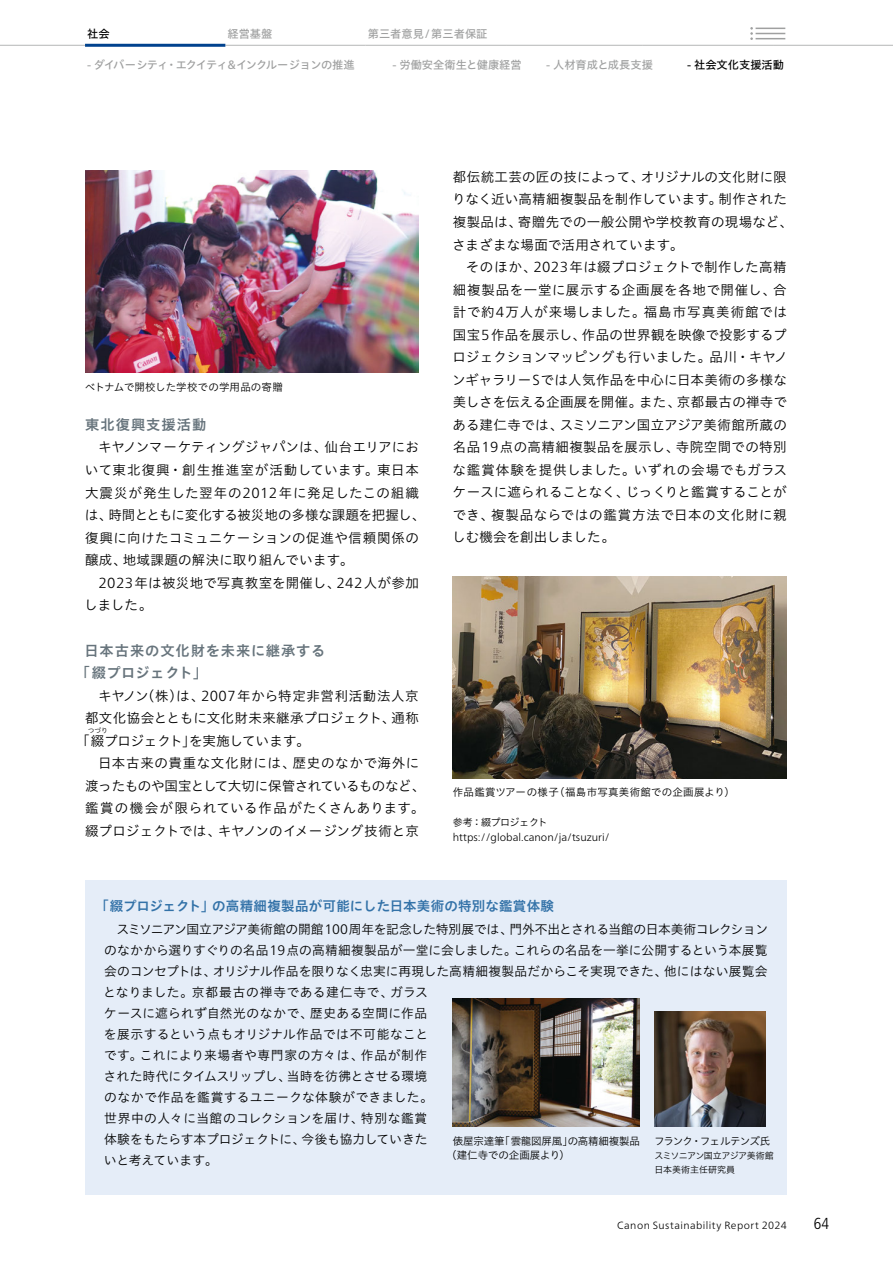
<style>
.page{position:relative;width:893px;height:1263px;background:#fff}
.page>*{position:absolute;margin:0;border:0;box-sizing:border-box;transform-origin:0 0}
.t1{font:300 condensed 15.9px "Frutiger LT Std";color:#000}
.t2{font:14.25px/22.5px "Hiragino UD Sans Std W6";letter-spacing:.06em;color:#67747c}
.t3{font:13.5px/22.5px "Hiragino UD Sans Std W3";letter-spacing:.015em;color:#000}
.t4{font:13.5px "Hiragino UD Sans Std W6";letter-spacing:.01em;color:#3372a8}
.t5{font:13.5px "Hiragino UD Sans Std W3";letter-spacing:.045em;color:#000}
.t6{font:12.75px/21px "Hiragino UD Sans Std W3";letter-spacing:.005em;color:#000}
.t7{font:11.25px "Hiragino UD Sans Std W5";color:#9fa0a0}
.t8{font:11.25px "Hiragino UD Sans Std W5";letter-spacing:-.07em;color:#9fa0a0}
.t9{font:11.25px "Hiragino UD Sans Std W5";color:#000}
.t10{font:300 10.8px "Frutiger Neue LT Pro";color:#000}
.t11{font:10.5px/13.5px "Hiragino UD Sans Std W3";letter-spacing:-.01em;color:#000}
.t12{font:300 10.5px "Frutiger Neue LT Pro";letter-spacing:.045em;color:#000}
.t13{font:10.5px "Hiragino UD Sans Std W3";letter-spacing:.025em;color:#000}
.t14{font:10.5px "Hiragino UD Sans Std W3";letter-spacing:.01em;color:#000}
.t15{font:10.5px "Hiragino UD Sans Std W3";letter-spacing:-.075em;color:#000}
.t16{font:10.05px "Hiragino UD Sans Std W3";letter-spacing:-.045em;color:#000}
.t17{font:9px/13.5px "Hiragino UD Sans Std W3";letter-spacing:-.03em;color:#000}
.t18{font:6.75px "Hiragino UD Sans Std W3";color:#000}
.s1{font-family:"Frutiger Neue LT Pro";font-size:12.15px}
.s2{font-family:"Frutiger Neue LT Pro";font-weight:300;font-size:14.55px}
.s3{font-family:"Frutiger Neue LT Pro";font-weight:300;font-size:13.8px}
</style>
<div class="page">
<hr style="left:0;top:45px;width:85px;height:1px;background:#b5b6b6">
<hr style="left:225px;top:45px;width:141px;height:1px;background:#b5b6b6">
<hr style="left:366px;top:45px;width:140px;height:1px;background:#b5b6b6">
<hr style="left:506px;top:45px;width:136px;height:1px;background:#b5b6b6">
<hr style="left:642px;top:45px;width:132px;height:1px;background:#b5b6b6">
<hr style="left:774px;top:45px;width:119px;height:1px;background:#b5b6b6">
<hr style="left:85px;top:44px;width:140px;height:3px;background:#00428e">
<svg style="left:750px;top:27px;width:35px;height:13px"></svg>
<img style="left:453px;top:576px;width:334px;height:203px">
<div style="left:85px;top:880px;width:702px;height:315px;background:#e5edf8"></div>
<img style="left:85px;top:170px;width:334px;height:203px">
<img style="left:453px;top:998px;width:187px;height:128px">
<img style="left:655px;top:1011px;width:110px;height:115px">
<p class="t9" style="left:87px;top:25px;width:24px">社会</p>
<p class="t7" style="left:227px;top:25px;width:46px">経営基盤</p>
<p class="t7" style="left:368px;top:25px;width:121px">第三者意見<span class="s1">/</span>第三者保証</p>
<p class="t8" style="left:87px;top:57px;width:269px"><span class="s1">-</span> ダイバーシティ・エクイティ<span class="s1">&amp;</span>インクルージョンの推進</p>
<p class="t7" style="left:392px;top:57px;width:131px"><span class="s1">-</span> 労働安全衛生と健康経営</p>
<p class="t7" style="left:546px;top:57px;width:108px"><span class="s1">-</span> 人材育成と成長支援</p>
<p class="t9" style="left:687px;top:57px;width:98px"><span class="s1">-</span> 社会文化支援活動</p>
<p class="t14" style="left:85px;top:379px;width:200px">ベトナムで開校した学校での学用品の寄贈</p>
<p class="t2" style="left:85px;top:413px;width:123px">東北復興支援活動</p>
<p class="t3" style="left:85px;top:435px;width:342px;text-indent:13px">キヤノンマーケティングジャパンは、仙台エリアにおいて東北復興・創生推進室が活動しています。東日本大震災が発生した翌年の<span class="s2">2012</span>年に発足したこの組織は、時間とともに変化する被災地の多様な課題を把握し、復興に向けたコミュニケーションの促進や信頼関係の醸成、地域課題の解決に取り組んでいます。</p>
<p class="t3" style="left:84px;top:570px;width:336px;text-indent:14px"><span class="s2">2023</span>年は被災地で写真教室を開催し、<span class="s2">242</span>人が参加しました。</p>
<p class="t2" style="left:76px;top:638px;width:251px;text-indent:9px">日本古来の文化財を未来に継承する「綴プロジェクト」</p>
<p class="t5" style="left:98px;top:685px;width:322px">キヤノン（株）は、<span class="s2">2007</span>年から特定非営利活動法人京</p>
<p class="t3" style="left:85px;top:706px;width:335px">都文化協会とともに文化財未来継承プロジェクト、通称</p>
<p class="t3" style="left:76px;top:728px;width:235px">「綴プロジェクト」を実施しています。</p>
<p class="t18" style="left:88px;top:725px;width:22px">つづり</p>
<p class="t3" style="left:85px;top:751px;width:342px;text-align:center">日本古来の貴重な文化財には、歴史のなかで海外に<br>渡ったものや国宝として大切に保管されているものなど、鑑賞の機会が限られている作品がたくさんあります。綴プロジェクトでは、キヤノンのイメージング技術と京</p>
<p class="t3" style="left:452px;top:165px;width:343px">都伝統工芸の匠の技によって、オリジナルの文化財に限りなく近い高精細複製品を制作しています。制作された複製品は、寄贈先での一般公開や学校教育の現場など、さまざまな場面で活用されています。</p>
<p class="t3" style="left:452px;top:255px;width:337px;text-align:justify;text-indent:14px">そのほか、<span class="s2">2023</span>年は綴プロジェクトで制作した高精細複製品を一堂に展示する企画展を各地で開催し、合計で約<span class="s2">4</span>万人が来場しました。福島市写真美術館では国宝<span class="s2">5</span>作品を展示し、作品の世界観を映像で投影するプロジェクションマッピングも行いました。品川・キヤノンギャラリー<span class="s2">S</span>では人気作品を中心に日本美術の多様な美しさを伝える企画展を開催。また、京都最古の禅寺である建仁寺では、スミソニアン国立アジア美術館所蔵の名品<span class="s2">19</span>点の高精細複製品を展示し、寺院空間での特別な鑑賞体験を提供しました。いずれの会場でもガラスケースに遮られることなく、じっくりと鑑賞することができ、複製品ならではの鑑賞方法で日本の文化財に親しむ機会を創出しました。</p>
<p class="t13" style="left:453px;top:785px;width:284px">作品鑑賞ツアーの様子（福島市写真美術館での企画展より）</p>
<p class="t16" style="left:453px;top:815px;width:96px">参考：綴プロジェクト</p>
<p class="t10" style="left:453px;top:831px;width:158px">https://global.canon/ja/tsuzuri/</p>
<p class="t4" style="left:95px;top:896px;width:460px">「綴プロジェクト」の高精細複製品が可能にした日本美術の特別な鑑賞体験</p>
<p class="t6" style="left:103px;top:918px;width:666px;text-indent:13px">スミソニアン国立アジア美術館の開館<span class="s3">100</span>周年を記念した特別展では、門外不出とされる当館の日本美術コレクションのなかから選りすぐりの名品<span class="s3">19</span>点の高精細複製品が一堂に会しました。これらの名品を一挙に公開するという本展覧会のコンセプトは、オリジナル作品を限りなく忠実に再現した高精細複製品だからこそ実現できた、他にはない展覧会となりました。京都最古の禅寺である建仁寺で、ガラス<br>ケースに遮られず自然光のなかで、歴史ある空間に作品<br>を展示するという点もオリジナル作品では不可能なこと<br>です。これにより来場者や専門家の方々は、作品が制作<br>された時代にタイムスリップし、当時を彷彿とさせる環境<br>のなかで作品を鑑賞するユニークな体験ができました。<br>世界中の人々に当館のコレクションを届け、特別な鑑賞<br>体験をもたらす本プロジェクトに、今後も協力していきた<br>いと考えています。</p>
<p class="t15" style="left:654px;top:1133px;width:118px">フランク・フェルテンズ氏</p>
<p class="t17" style="left:654px;top:1149px;width:121px">スミソニアン国立アジア美術館日本美術主任研究員</p>
<p class="t11" style="left:446px;top:1134px;width:195px;text-indent:7px">俵屋宗達筆「雲龍図屏風」の高精細複製品（建仁寺での企画展より）</p>
<p class="t12" style="left:617px;top:1219px;width:171px">Canon Sustainability Report 2024</p>
<p class="t1" style="left:814px;top:1214px;width:17px">64</p>
</div>
